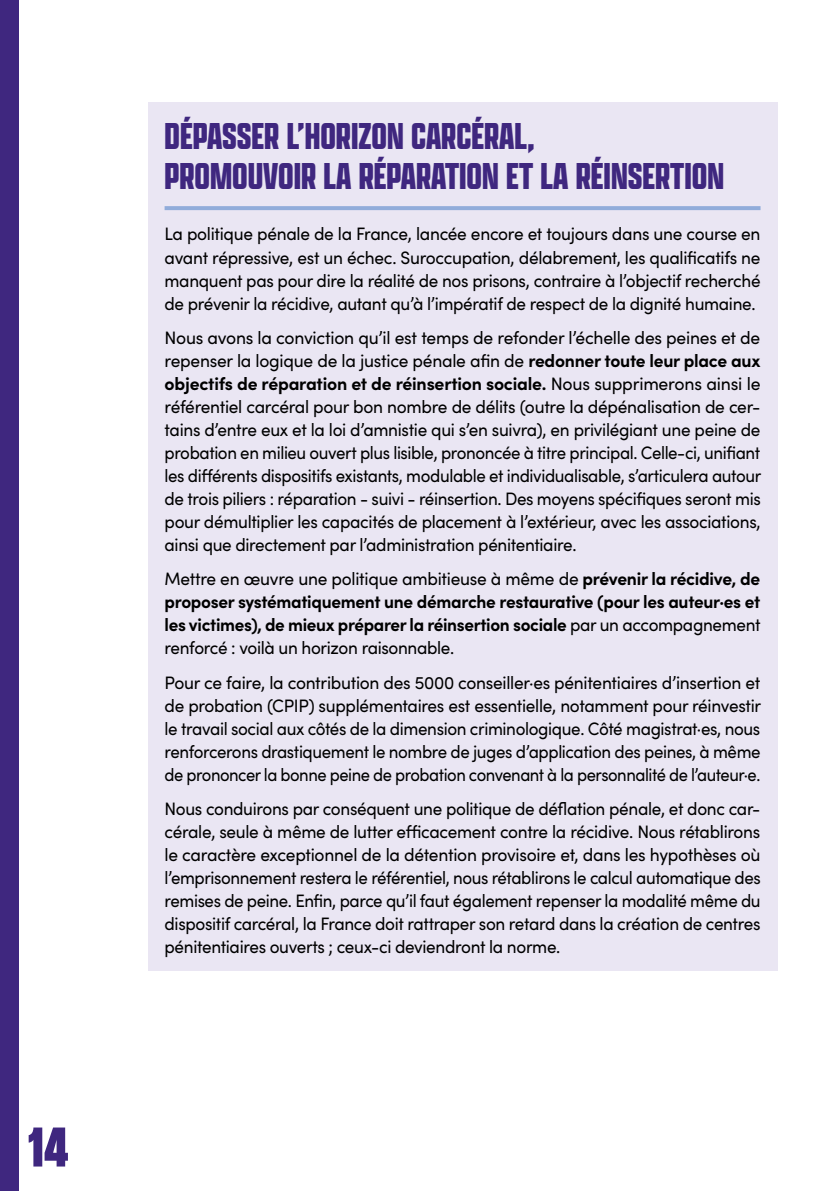
<style>
.page{position:relative;width:840px;height:1191px;background:#fff}
.page>*{position:absolute;margin:0;border:0;box-sizing:border-box;transform-origin:0 0}
.t1{font:900 60px "Apotek Comp";color:#3f277f}
.Chap_H3_sans_liste{font:700 40px/40px "Apotek Comp";color:#3f277f}
.Chap_Body{font:18px/23px "Sofia Pro";letter-spacing:-.02em;color:#000;text-align:justify}
.Chap_Body-2{font:18px/23px "Sofia Pro";letter-spacing:-.02em;color:#000;text-align:justify;scale:.96 1}
.Chap_Body-3{font:18px/23px "Sofia Pro";letter-spacing:-.02em;color:#000;text-align:justify;scale:.95 1}
.Chap_Body-4{font:700 18px/23px "Sofia Pro";letter-spacing:-.02em;color:#000;text-align:justify;scale:.96 1}
.s1{font-weight:700}
.s2{font-weight:400}
</style>
<div class="page">
<div style="left:0;top:0;width:18px;height:1191px;background:#3f277f"></div>
<div style="left:147px;top:102px;width:630px;height:868px;background:#eae6f3"></div>
<hr style="left:164px;top:206px;width:596px;height:4px;background:#91acda">
<h1 class="t1" style="left:28px;top:1110px;width:42px">14</h1>
<p class="Chap_H3_sans_liste" style="left:164px;top:115px;width:560px">DÉPASSER L’HORIZON CARCÉRAL,<br>PROMOUVOIR LA RÉPARATION ET LA RÉINSERTION</p>
<p class="Chap_Body-2" style="left:164px;top:222px;width:622px">La politique pénale de la France, lancée encore et toujours dans une course en avant répressive, est un échec. Suroccupation, délabrement, les qualificatifs ne manquent pas pour dire la réalité de nos prisons, contraire à l’objectif recherché de prévenir la récidive, autant qu’à l’impératif de respect de la dignité humaine.</p>
<p class="Chap_Body" style="left:164px;top:325px;width:598px">Nous avons la conviction qu’il est temps de refonder l’échelle des peines et de repenser la logique de la justice pénale afin de <span class="s1">redonner toute leur place aux objectifs de réparation et de réinsertion sociale.</span> Nous supprimerons ainsi le référentiel carcéral pour bon nombre de délits (outre la dépénalisation de cer&shy;tains d’entre eux et la loi d’amnistie qui s’en suivra), en privilégiant une peine de probation en milieu ouvert plus lisible, prononcée à titre principal. Celle-ci, unifiant les différents dispositifs existants, modulable et individualisable, s’articulera autour de trois piliers : réparation - suivi - réinsertion. Des moyens spécifiques seront mis pour démultiplier les capacités de placement à l’extérieur, avec les associations, ainsi que directement par l’administration pénitentiaire.</p>
<p class="Chap_Body-4" style="left:164px;top:566px;width:622px"><span class="s2">Mettre en œuvre une politique ambitieuse à même de</span> prévenir la récidive, de proposer systématiquement une démarche restaurative (pour les auteur·es et les victimes), de mieux préparer la réinsertion sociale <span class="s2">par un accompagnement renforcé : voilà un horizon raisonnable.</span></p>
<p class="Chap_Body-2" style="left:164px;top:670px;width:622px">Pour ce faire, la contribution des 5000 conseiller·es pénitentiaires d’insertion et de probation (CPIP) supplémentaires est essentielle, notamment pour réinvestir le travail social aux côtés de la dimension criminologique. Côté magistrat·es, nous renforcerons drastiquement le nombre de juges d’application des peines, à même de prononcer la bonne peine de probation convenant à la personnalité de l’auteur·e.</p>
<p class="Chap_Body-3" style="left:164px;top:796px;width:628px">Nous conduirons par conséquent une politique de déflation pénale, et donc car&shy;cérale, seule à même de lutter efficacement contre la récidive. Nous rétablirons le caractère exceptionnel de la détention provisoire et, dans les hypothèses où l’emprisonnement restera le référentiel, nous rétablirons le calcul automatique des remises de peine. Enfin, parce qu’il faut également repenser la modalité même du dispositif carcéral, la France doit rattraper son retard dans la création de centres pénitentiaires ouverts ; ceux-ci deviendront la norme.</p>
</div>
